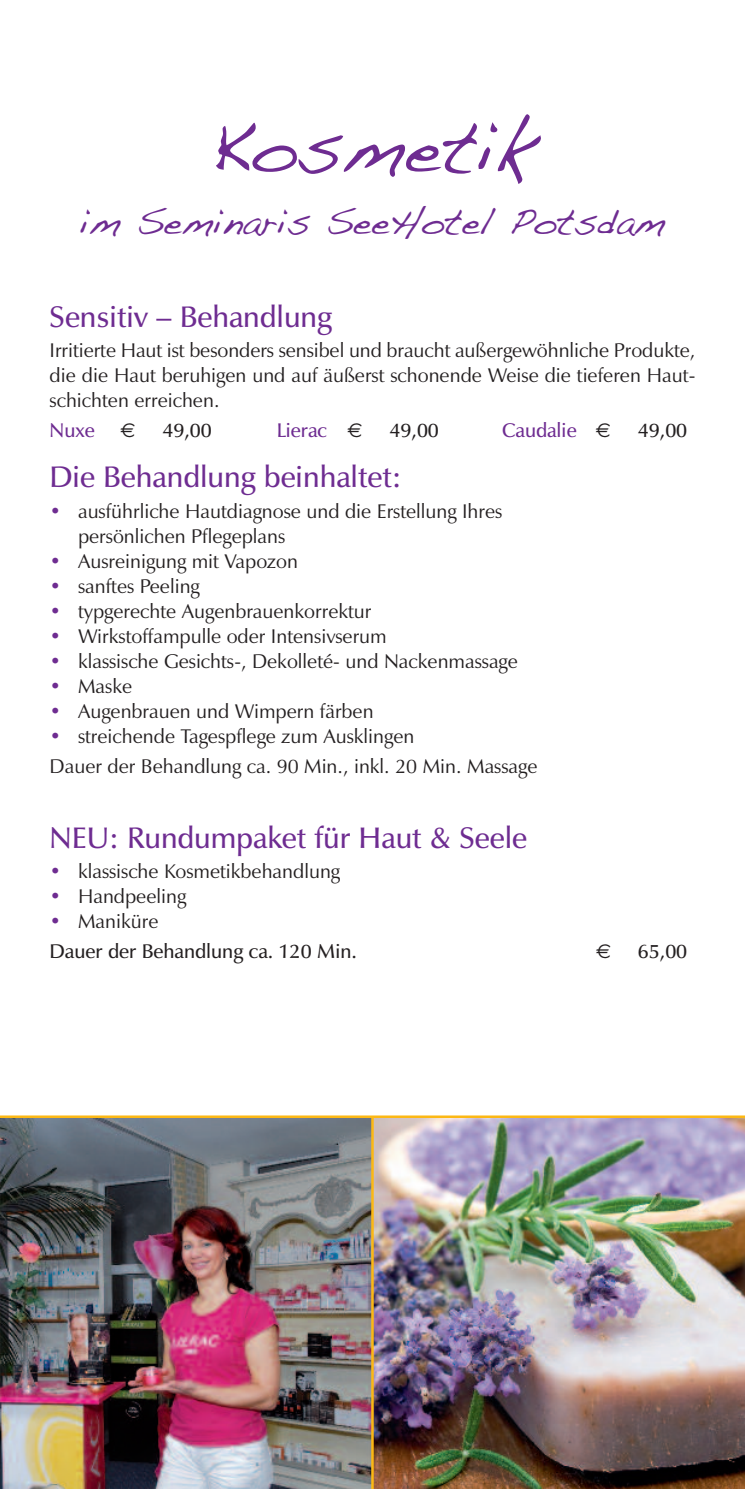
<style>
.page{position:relative;width:745px;height:1489px;background:#fff}
.page>*{position:absolute;margin:0;border:0;box-sizing:border-box;transform-origin:0 0}
.t1{font:75px "Handwriting Dakota";color:#6e2c91}
.t2{font:37.5px "Handwriting Dakota";color:#6e2c91}
.t3{font:600 30px "Zapf Humanist 601 BT";color:#6e2c91}
.t4{font:20px/25px "Zapf Humanist 601 BT";color:#231f20}
.t5{font:600 20px/30px "Zapf Humanist 601 BT";color:#231f20}
.t6{font:600 20px "Zapf Humanist 601 BT";color:#6e2c91}
.t7{font:20px "Euro Sans";color:#231f20}
.s1{font-family:"Euro Sans";font-weight:400;color:#231f20}
.s2{color:#6e2c91}
.s3{font-weight:400;color:#6e2c91}
.s4{font-weight:400}
</style>
<div class="page">
<img style="left:0;top:1117px;width:371px;height:371px">
<img style="left:373px;top:1117px;width:371px;height:371px">
<hr style="left:0;top:1115px;width:744px;height:2px;background:#fcb814">
<hr style="left:371px;top:1116px;width:2px;height:372px;background:#fcb814">
<h1 class="t1" style="left:210px;top:102px;width:325px">Kosmetik</h1>
<h2 class="t2" style="left:80px;top:199px;width:586px">im Seminaris SeeHotel Potsdam</h2>
<h3 class="t3" style="left:50px;top:305px;width:284px">Sensitiv – Behandlung</h3>
<p class="t4" style="left:50px;top:340px;width:646px;text-align:justify">Irritierte Haut ist besonders sensibel und braucht außergewöhnliche Produkte, die die Haut beruhigen und auf äußerst schonende Weise die tieferen Haut&shy;schichten erreichen.</p>
<p class="t6" style="left:50px;top:422px;width:47px">Nuxe</p>
<p class="t7" style="left:120px;top:419px;width:16px">€</p>
<p class="t5" style="left:162px;top:417px;width:51px">49,00</p>
<p class="t6" style="left:276px;top:422px;width:87px">Lierac <span class="s1">€</span></p>
<p class="t5" style="left:389px;top:417px;width:51px">49,00</p>
<p class="t6" style="left:502px;top:422px;width:110px">Caudalie <span class="s1">€</span></p>
<p class="t5" style="left:637px;top:417px;width:51px">49,00</p>
<h3 class="t3" style="left:50px;top:465px;width:353px">Die Behandlung beinhaltet:</h3>
<p class="t4" style="left:78px;top:500px;width:425px;text-indent:-28px"><span class="s2">•</span> ausführliche Hautdiagnose und die Erstellung Ihres persönlichen Pflegeplans</p>
<p class="t4" style="left:50px;top:550px;width:250px"><span class="s2">•</span> Ausreinigung mit Vapozon</p>
<p class="t4" style="left:50px;top:575px;width:151px"><span class="s2">•</span> sanftes Peeling</p>
<p class="t4" style="left:50px;top:600px;width:323px"><span class="s2">•</span> typgerechte Augenbrauenkorrektur</p>
<p class="t4" style="left:50px;top:625px;width:338px"><span class="s2">•</span> Wirkstoffampulle oder Intensivserum</p>
<p class="t4" style="left:50px;top:650px;width:469px"><span class="s2">•</span> klassische Gesichts-, Dekolleté- und Nackenmassage</p>
<p class="t4" style="left:50px;top:675px;width:84px"><span class="s2">•</span> Maske</p>
<p class="t4" style="left:50px;top:700px;width:325px"><span class="s2">•</span> Augenbrauen und Wimpern färben</p>
<p class="t4" style="left:50px;top:722px;width:489px;line-height:30px"><span class="s2">•</span> streichende Tagespflege zum Ausklingen<br>Dauer der Behandlung ca. 90 Min., inkl. 20 Min. Massage</p>
<h3 class="t3" style="left:50px;top:825px;width:478px">NEU: Rundumpaket für Haut &amp; Seele</h3>
<p class="t4" style="left:50px;top:860px;width:292px"><span class="s2">•</span> klassische Kosmetikbehandlung</p>
<p class="t4" style="left:50px;top:885px;width:138px"><span class="s2">•</span> Handpeeling</p>
<p class="t5" style="left:50px;top:907px;width:308px"><span class="s3">•</span> <span class="s4">Maniküre<br></span>Dauer der Behandlung ca. 120 Min.</p>
<p class="t7" style="left:595px;top:939px;width:16px">€</p>
<p class="t5" style="left:637px;top:937px;width:51px">65,00</p>
</div>
